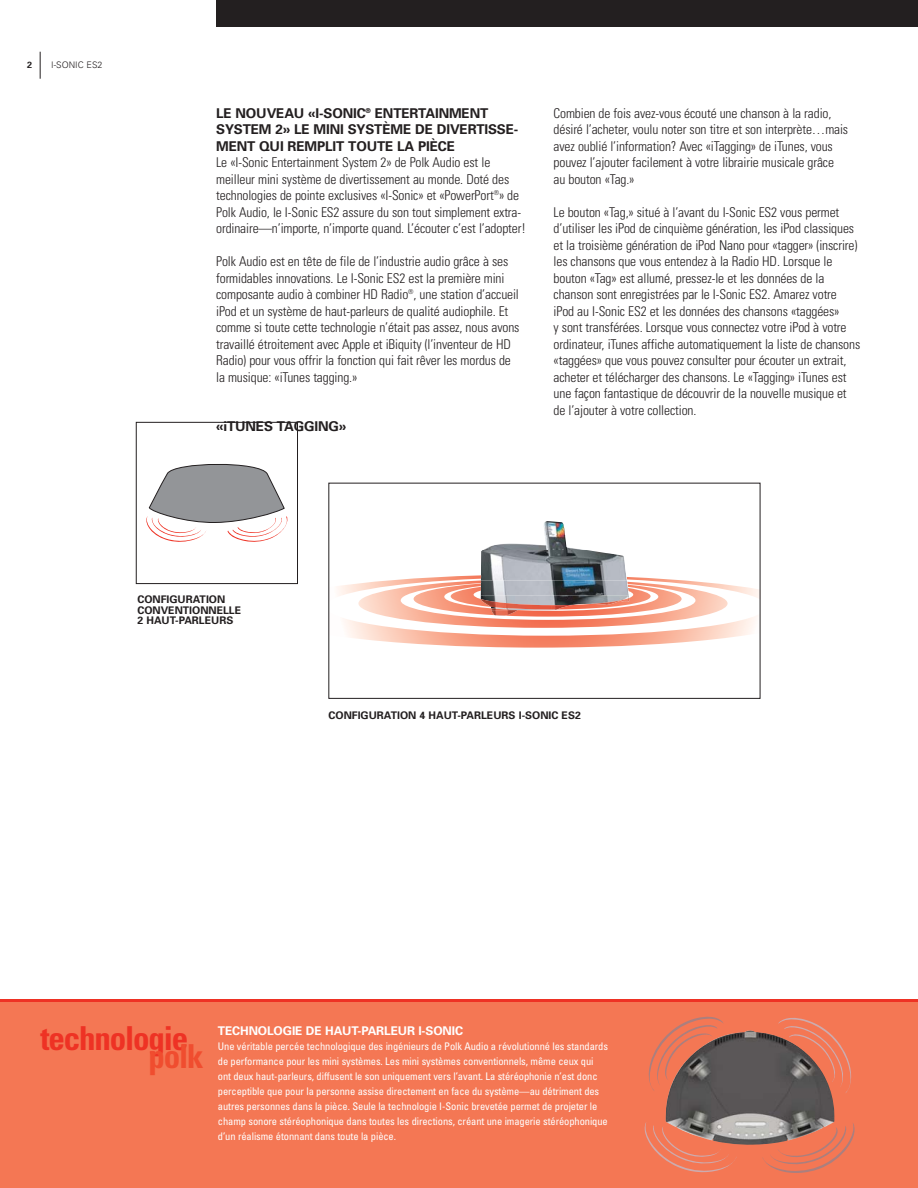
<style>
.page{position:relative;width:918px;height:1188px;background:#fff}
.page>*{position:absolute;margin:0;border:0;box-sizing:border-box;transform-origin:0 0}
.t1{font:700 condensed 33px "Univers";letter-spacing:-.035em;color:#ee3224}
.t2{font:700 condensed 33px "Univers";color:#f04d2f}
.t3{font:300 condensed 13.5px/16.5px "Univers";letter-spacing:-.01em;color:#231f20}
.t4{font:700 13.5px/16.5px "Univers";letter-spacing:-.01em;color:#231f20}
.t5{font:700 12px "Univers";letter-spacing:-.01em;color:#fff}
.t6{font:condensed 10.5px/15px "Univers";letter-spacing:-.01em;color:#fff}
.t7{font:700 10.5px/10.5px "Univers";color:#231f20}
.t8{font:300 9px "Univers";color:#231f20}
.t9{font:700 9px "Univers";color:#231f20}
</style>
<div class="page">
<div style="left:0;top:999px;width:918px;height:189px;background:#f47754"></div>
<div style="left:216px;top:0;width:702px;height:27px;background:#231f20"></div>
<svg style="left:40px;top:52px;width:1px;height:27px"></svg>
<img style="left:665px;top:1030px;width:170px;height:115px">
<svg style="left:647px;top:1017px;width:77px;height:74px;background:#b76b57"></svg>
<svg style="left:778px;top:1017px;width:75px;height:77px;background:#ba6e5a"></svg>
<svg style="left:762px;top:1122px;width:93px;height:51px;background:#d57b62"></svg>
<svg style="left:645px;top:1122px;width:92px;height:51px;background:#db7f66"></svg>
<img style="left:544px;top:521px;width:21px;height:15px">
<img style="left:481px;top:536px;width:111px;height:15px">
<img style="left:481px;top:551px;width:144px;height:15px">
<img style="left:481px;top:566px;width:145px;height:9px">
<svg style="left:337px;top:575px;width:421px;height:73px"></svg>
<div style="left:328px;top:483px;width:432px;height:216px;border:1px solid #231f20"></div>
<svg style="left:146px;top:464px;width:141px;height:78px"></svg>
<div style="left:136px;top:422px;width:162px;height:162px;border:1px solid #231f20"></div>
<p class="t9" style="left:27px;top:61px;width:7px">2</p>
<p class="t8" style="left:51px;top:61px;width:53px">I-SONIC ES2</p>
<p class="t4" style="left:216px;top:106px;width:304px">LE NOUVEAU «I-SONIC<sup>®</sup> ENTERTAINMENT<br>SYSTEM 2» LE MINI SYSTÈME DE DIVERTISSE-<br>MENT QUI REMPLIT TOUTE LA PIÈCE</p>
<p class="t3" style="left:216px;top:156px;width:311px">Le «I-Sonic Entertainment System 2» de Polk Audio est le meilleur mini système de divertissement au monde. Doté des technologies de pointe exclusives «I-Sonic» et «PowerPort<sup>®</sup>» de Polk Audio, le I-Sonic ES2 assure du son tout simplement extra&shy;ordinaire—n’importe, n’importe quand. L’écouter c’est l’adopter!</p>
<p class="t3" style="left:216px;top:255px;width:305px">Polk Audio est en tête de file de l’industrie audio grâce à ses formidables innovations. Le I-Sonic ES2 est la première mini composante audio à combiner HD Radio<sup>®</sup>, une station d’accueil iPod et un système de haut-parleurs de qualité audiophile. Et comme si toute cette technologie n’était pas assez, nous avons travaillé étroitement avec Apple et iBiquity (l’inventeur de HD Radio) pour vous offrir la fonction qui fait rêver les mordus de la musique: «iTunes tagging.»</p>
<p class="t4" style="left:216px;top:419px;width:132px">«iTUNES TAGGING»</p>
<p class="t3" style="left:554px;top:106px;width:296px">Combien de fois avez-vous écouté une chanson à la radio, désiré l’acheter, voulu noter son titre et son interprète…mais avez oublié l’information? Avec «iTagging» de iTunes, vous pouvez l’ajouter facilement à votre librairie musicale grâce au bouton «Tag.»</p>
<p class="t3" style="left:554px;top:205px;width:308px">Le bouton «Tag,» situé à l’avant du I-Sonic ES2 vous permet d’utiliser les iPod de cinquième génération, les iPod classiques et la troisième génération de iPod Nano pour «tagger» (inscrire) les chansons que vous entendez à la Radio HD. Lorsque le bouton «Tag» est allumé, pressez-le et les données de la chanson sont enregistrées par le I-Sonic ES2. Amarez votre iPod au I-Sonic ES2 et les données des chansons «taggées»<br>y sont transférées. Lorsque vous connectez votre iPod à votre ordinateur, iTunes affiche automatiquement la liste de chansons «taggées» que vous pouvez consulter pour écouter un extrait, acheter et télécharger des chansons. Le «Tagging» iTunes est une façon fantastique de découvrir de la nouvelle musique et de l’ajouter à votre collection.</p>
<p class="t7" style="left:137px;top:595px;width:105px">CONFIGURATION<br>CONVENTIONNELLE<br>2 HAUT-PARLEURS</p>
<p class="t7" style="left:329px;top:711px;width:254px">CONFIGURATION 4 HAUT-PARLEURS I-SONIC ES2</p>
<h1 class="t1" style="left:40px;top:1026px;width:149px">technologie</h1>
<h1 class="t2" style="left:148px;top:1044px;width:57px">polk</h1>
<p class="t5" style="left:218px;top:1026px;width:247px">TECHNOLOGIE DE HAUT-PARLEUR I-SONIC</p>
<p class="t6" style="left:218px;top:1039px;width:392px">Une véritable percée technologique des ingénieurs de Polk Audio a révolutionné les standards de performance pour les mini systèmes. Les mini systèmes conventionnels, même ceux qui ont deux haut-parleurs, diffusent le son uniquement vers l’avant. La stéréophonie n’est donc perceptible que pour la personne assise directement en face du système—au détriment des autres personnes dans la pièce. Seule la technologie I-Sonic brevetée permet de projeter le champ sonore stéréophonique dans toutes les directions, créant une imagerie stéréophonique d’un réalisme étonnant dans toute la pièce.</p>
</div>
